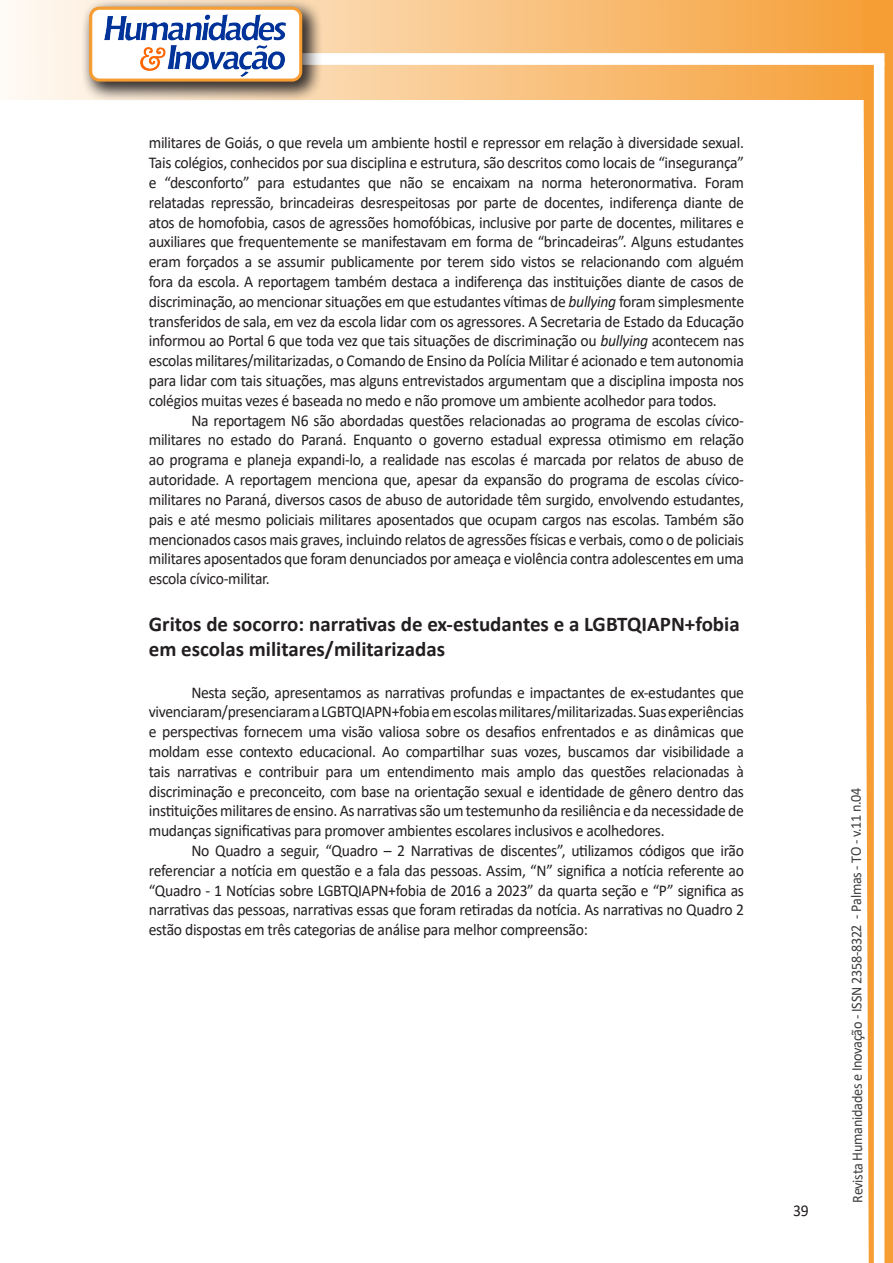
<style>
.page{position:relative;width:893px;height:1263px;background:#fff}
.page>*{position:absolute;margin:0;border:0;box-sizing:border-box;transform-origin:0 0}
.Titulo_2{font:700 21px/25.2px "Calibri";color:#231f20}
.texto{font:16.5px/19.8px "Calibri";letter-spacing:-.02em;color:#231f20;text-align:justify;scale:.95 1}
.t1{font:15px "Calibri";letter-spacing:-.025em;color:#3e3e3f;scale:.95 1}
.s1{font-style:italic}
</style>
<div class="page">
<svg style="left:5px;top:0;width:858px;height:100px;background:#f9c484"></svg>
<div style="left:302px;top:53px;width:582px;height:12px;background:#fff;border:2px solid #fff"></div>
<svg style="left:863px;top:0;width:30px;height:1263px"></svg>
<div style="left:81px;top:0;width:241px;height:102px;background:#231f20;opacity:.75"></div>
<div style="left:91px;top:8px;width:210px;height:72px;background:#fff;border-radius:9px"></div>
<img style="left:104px;top:14px;width:181px;height:62px">
<div style="left:89px;top:7px;width:213px;height:75px;border:3px solid #f69e34;border-radius:9px"></div>
<p class="texto" style="left:149px;top:133px;width:628px">militares de Goiás, o que revela um ambiente hostil e repressor em relação à diversidade sexual.<br>Tais colégios, conhecidos por sua disciplina e estrutura, são descritos como locais de “insegurança” e “desconforto” para estudantes que não se encaixam na norma heteronormativa. Foram relatadas repressão, brincadeiras desrespeitosas por parte de docentes, indiferença diante de atos de homofobia, casos de agressões homofóbicas, inclusive por parte de docentes, militares e auxiliares que frequentemente se manifestavam em forma de “brincadeiras”. Alguns estudantes eram forçados a se assumir publicamente por terem sido vistos se relacionando com alguém fora da escola. A reportagem também destaca a indiferença das instituições diante de casos de discriminação, ao mencionar situações em que estudantes vítimas de <span class="s1">bullying</span> foram simplesmente transferidos de sala, em vez da escola lidar com os agressores. A Secretaria de Estado da Educação informou ao Portal 6 que toda vez que tais situações de discriminação ou <span class="s1">bullying</span> acontecem nas escolas militares/militarizadas, o Comando de Ensino da Polícia Militar é acionado e tem autonomia para lidar com tais situações, mas alguns entrevistados argumentam que a disciplina imposta nos colégios muitas vezes é baseada no medo e não promove um ambiente acolhedor para todos.</p>
<p class="texto" style="left:149px;top:410px;width:628px;text-indent:43px">Na reportagem N6 são abordadas questões relacionadas ao programa de escolas cívico&shy;militares no estado do Paraná. Enquanto o governo estadual expressa otimismo em relação ao programa e planeja expandi-lo, a realidade nas escolas é marcada por relatos de abuso de autoridade. A reportagem menciona que, apesar da expansão do programa de escolas cívico&shy;militares no Paraná, diversos casos de abuso de autoridade têm surgido, envolvendo estudantes, pais e até mesmo policiais militares aposentados que ocupam cargos nas escolas. Também são mencionados casos mais graves, incluindo relatos de agressões físicas e verbais, como o de policiais militares aposentados que foram denunciados por ameaça e violência contra adolescentes em uma escola cívico-militar.</p>
<p class="Titulo_2" style="left:149px;top:611px;width:592px">Gritos de socorro: narrativas de ex-estudantes e a LGBTQIAPN+fobia em escolas militares/militarizadas</p>
<p class="texto" style="left:149px;top:682px;width:628px;text-indent:43px">Nesta seção, apresentamos as narrativas profundas e impactantes de ex-estudantes que vivenciaram/presenciaram a LGBTQIAPN+fobia em escolas militares/militarizadas. Suas experiências e perspectivas fornecem uma visão valiosa sobre os desafios enfrentados e as dinâmicas que moldam esse contexto educacional. Ao compartilhar suas vozes, buscamos dar visibilidade a tais narrativas e contribuir para um entendimento mais amplo das questões relacionadas à discriminação e preconceito, com base na orientação sexual e identidade de gênero dentro das instituições militares de ensino. As narrativas são um testemunho da resiliência e da necessidade de mudanças significativas para promover ambientes escolares inclusivos e acolhedores.</p>
<p class="texto" style="left:149px;top:840px;width:628px;text-indent:43px">No Quadro a seguir, “Quadro – 2 Narrativas de discentes”, utilizamos códigos que irão referenciar a notícia em questão e a fala das pessoas. Assim, “N” significa a notícia referente ao “Quadro - 1 Notícias sobre LGBTQIAPN+fobia de 2016 a 2023” da quarta seção e “P” significa as narrativas das pessoas, narrativas essas que foram retiradas da notícia. As narrativas no Quadro 2 estão dispostas em três categorias de análise para melhor compreensão:</p>
<p class="texto" style="left:793px;top:1200px;width:18px">39</p>
<p class="t1" style="left:846px;top:1203px;width:439px;rotate:-90deg">Revista Humanidades e Inovação - ISSN 2358-8322 - Palmas - TO - v.11 n.04</p>
</div>
